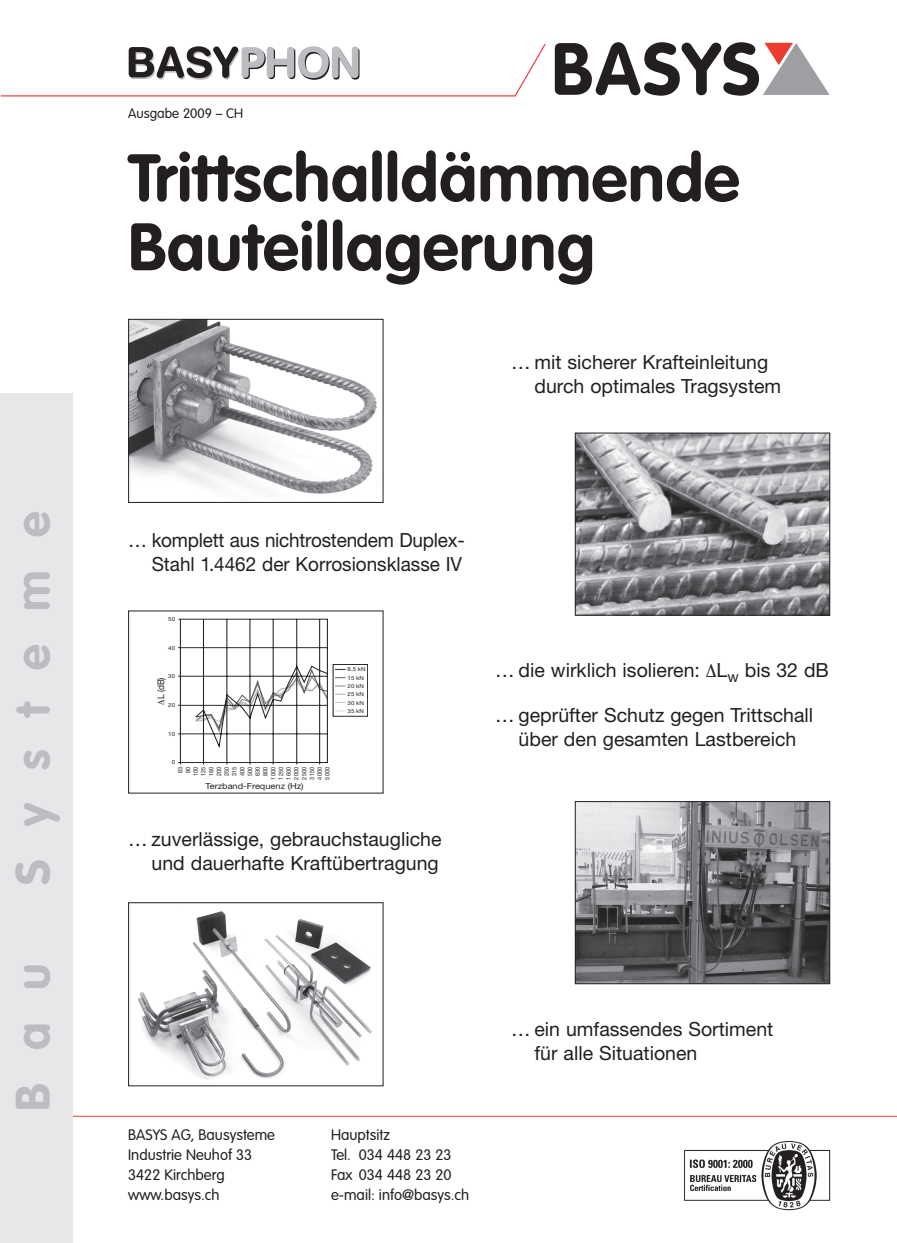
<style>
.page{position:relative;width:897px;height:1243px;background:#fff}
.page>*{position:absolute;margin:0;border:0;box-sizing:border-box;transform-origin:0 0}
.t1{font:700 72.6px "VAG Rounded";letter-spacing:.025em;color:#231f20}
.t2{font:700 66px/69px "VAG Rounded";letter-spacing:.01em;color:#231f20}
.t3{font:700 47.85px "VAG Rounded";letter-spacing:.69em;color:#bcbdc0}
.t4{font:19.5px/24px "Helvetica Neue";color:#231f20}
.t5{font:300 15px "VAG Rounded";color:#231f20}
.t6{font:300 13.5px "VAG Rounded";color:#231f20}
.t7{font:9.3px "Helvetica Neue";color:#231f20;scale:.91 1}
.t8{font:8.4px "Helvetica Neue";color:#231f20;scale:1.1 1}
.t9{font:6.15px/7.8px "Helvetica Neue";color:#231f20;text-align:right;scale:.91 1}
.t10{font:5.55px/8.2px "Helvetica Neue";color:#231f20;scale:1.1 1}
</style>
<div class="page">
<hr style="left:72px;top:1115px;width:825px;height:1px;background:#ee3e34">
<svg style="left:129px;top:46px;width:230px;height:34px"></svg>
<svg style="left:763px;top:43px;width:66px;height:52px"></svg>
<hr style="left:1px;top:95px;width:514px;height:1px;background:#ee3e34">
<svg style="left:513px;top:43px;width:33px;height:54px"></svg>
<img style="left:577px;top:435px;width:251px;height:178px">
<div style="left:575px;top:433px;width:255px;height:182px;border:1px solid #231f20"></div>
<div style="left:1px;top:393px;width:72px;height:850px;background:#e6e7e9"></div>
<img style="left:684px;top:1141px;width:147px;height:70px">
<img style="left:130px;top:321px;width:247px;height:173px">
<div style="left:128px;top:319px;width:255px;height:184px;border:1px solid #231f20"></div>
<svg style="left:178px;top:618px;width:168px;height:147px"></svg>
<div style="left:333px;top:664px;width:35px;height:52px;border:1px solid #231f20"></div>
<img style="left:577px;top:803px;width:251px;height:179px">
<div style="left:575px;top:801px;width:255px;height:183px;border:1px solid #231f20"></div>
<img style="left:138px;top:911px;width:234px;height:169px">
<div style="left:128px;top:902px;width:255px;height:184px;border:1px solid #231f20"></div>
<h3 class="t3" style="left:13px;top:884px;width:375px;rotate:-90deg">Systeme</h3>
<h3 class="t3" style="left:13px;top:1110px;width:149px;rotate:-90deg">Bau</h3>
<h1 class="t1" style="left:551px;top:39px;width:210px">BASYS</h1>
<p class="t6" style="left:128px;top:108px;width:116px">Ausgabe 2009 – CH</p>
<h2 class="t2" style="left:128px;top:148px;width:613px">Trittschalldämmende<br>Bauteillagerung</h2>
<p class="t4" style="left:534px;top:351px;width:248px;text-indent:-23px">… mit sicherer Krafteinleitung durch optimales Tragsystem</p>
<p class="t4" style="left:128px;top:530px;width:338px;text-align:right">… komplett aus nichtrostendem Duplex-<br>Stahl 1.4462 der Korrosionsklasse IV</p>
<p class="t10" style="left:168px;top:615px;width:8px">50</p>
<p class="t10" style="left:168px;top:644px;width:8px">40</p>
<p class="t10" style="left:168px;top:673px;width:8px">30</p>
<p class="t10" style="left:168px;top:701px;width:8px">20</p>
<p class="t10" style="left:168px;top:730px;width:8px">10</p>
<p class="t10" style="left:172px;top:759px;width:5px">0</p>
<p class="t7" style="left:157px;top:699px;width:26px;rotate:-90deg">L (dB)</p>
<p class="t9" style="left:177px;top:779px;width:15px;rotate:-90deg">63<br>80<br>100<br>125<br>160<br>200<br>250<br>315<br>400<br>500<br>630<br>800<br>1000<br>1250<br>1600<br>2000<br>2500<br>3150<br>4000<br>5000</p>
<p class="t8" style="left:205px;top:783px;width:91px">Terzband-Frequenz (Hz)</p>
<p class="t10" style="left:347px;top:666px;width:18px">8.5 kN<br>15 kN<br>20 kN<br>25 kN<br>30 kN<br>35 kN</p>
<p class="t4" style="left:128px;top:829px;width:315px;text-align:right">… zuverlässige, gebrauchstaugliche und dauerhafte Kraftübertragung</p>
<p class="t4" style="left:495px;top:660px;width:335px">… die wirklich isolieren: L<sub>w</sub> bis 32 dB</p>
<p class="t4" style="left:495px;top:705px;width:319px;text-align:center">… geprüfter Schutz gegen Trittschall über den gesamten Lastbereich</p>
<p class="t5" style="left:128px;top:1128px;width:148px">BASYS AG, Bausysteme</p>
<p class="t5" style="left:331px;top:1128px;width:60px">Hauptsitz</p>
<p class="t5" style="left:128px;top:1148px;width:125px">Industrie Neuhof 33</p>
<p class="t5" style="left:331px;top:1148px;width:122px">Tel. 034 448 23 23</p>
<p class="t5" style="left:128px;top:1168px;width:98px">3422 Kirchberg</p>
<p class="t5" style="left:331px;top:1168px;width:122px">Fax 034 448 23 20</p>
<p class="t5" style="left:128px;top:1188px;width:93px">www.basys.ch</p>
<p class="t5" style="left:331px;top:1188px;width:140px">e-mail: info@basys.ch</p>
<p class="t4" style="left:534px;top:1018px;width:240px;text-indent:-23px">… ein umfassendes Sortiment für alle Situationen</p>
</div>
